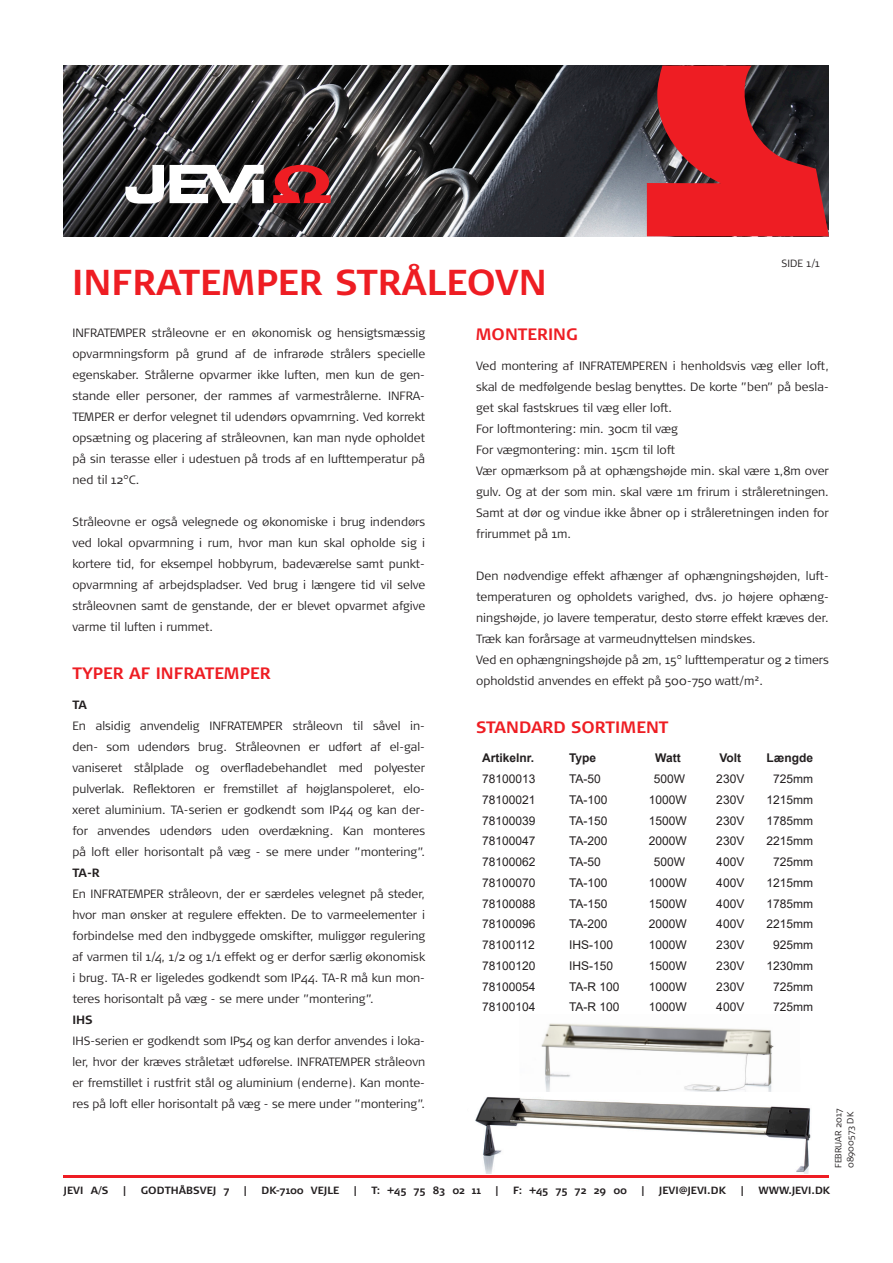
<style>
.page{position:relative;width:893px;height:1263px;background:#fff}
.page>*{position:absolute;margin:0;border:0;box-sizing:border-box;transform-origin:0 0}
.PB_Overskrift_-_prod{font:700 36px "Signa Normal";color:#ee1d23}
.PB_2__overskrift_-_p{font:700 16.5px "Signa Normal";color:#ee1d23}
.PB_Brødtekst_-_produ{font:300 12px/21px "Signa Normal";color:#231f20;text-align:justify}
.PB_Tabel_varenr_-_pr{font:12px "Arial";color:#231f20}
.PB_Tabel_overskrift{font:700 12px "Arial";color:#231f20}
.PB_Brødtekst_fed_-_p{font:700 12px "Signa Normal";color:#231f20}
.t1{font:700 10.5px "Signa Normal";color:#231f20}
.PB_Sidenr_-_produktb{font:300 10.5px "Signa Normal";color:#231f20}
.PB_Mdr_dato_nr_-_pro{font:300 9px/12px "Signa Normal";color:#231f20}
.s1{font-weight:700}
</style>
<div class="page">
<hr style="left:64px;top:1176px;width:765px;height:2px;background:#ee1d23">
<img style="left:64px;top:66px;width:583px;height:170px">
<svg style="left:647px;top:66px;width:182px;height:170px;background:#ab2228"></svg>
<svg style="left:125px;top:165px;width:139px;height:39px"></svg>
<svg style="left:273px;top:165px;width:58px;height:38px;background:#9d2327"></svg>
<img style="left:541px;top:1023px;width:233px;height:69px">
<img style="left:475px;top:1097px;width:336px;height:77px">
<p class="PB_Overskrift_-_prod" style="left:72px;top:260px;width:476px">INFRATEMPER STRÅLEOVN</p>
<p class="PB_Sidenr_-_produktb" style="left:782px;top:257px;width:40px">SIDE 1/1</p>
<p class="PB_Brødtekst_-_produ" style="left:72px;top:322px;width:354px">INFRATEMPER stråleovne er en økonomisk og hensigtsmæssig opvarmningsform på grund af de infrarøde strålers specielle egenskaber. Strålerne opvarmer ikke luften, men kun de gen&shy;stande eller personer, der rammes af varmestrålerne. INFRA-TEMPER er derfor velegnet til udendørs opvamrning. Ved korrekt opsætning og placering af stråleovnen, kan man nyde opholdet på sin terasse eller i udestuen på trods af en lufttemperatur på ned til 12°C.</p>
<p class="PB_Brødtekst_-_produ" style="left:72px;top:511px;width:354px">Stråleovne er også velegnede og økonomiske i brug indendørs ved lokal opvarmning i rum, hvor man kun skal opholde sig i kortere tid, for eksempel hobbyrum, badeværelse samt punkt&shy;opvarmning af arbejdspladser. Ved brug i længere tid vil selve stråleovnen samt de genstande, der er blevet opvarmet afgive varme til luften i rummet.</p>
<p class="PB_2__overskrift_-_p" style="left:72px;top:663px;width:200px">TYPER AF INFRATEMPER</p>
<p class="PB_Brødtekst_fed_-_p" style="left:72px;top:697px;width:16px">TA</p>
<p class="PB_Brødtekst_-_produ" style="left:72px;top:715px;width:354px">En alsidig anvendelig INFRATEMPER stråleovn til såvel in&shy;den- som udendørs brug. Stråleovnen er udført af el-gal&shy;vaniseret stålplade og overfladebehandlet med polyester pulverlak. Reflektoren er fremstillet af højglanspoleret, elo&shy;xeret aluminium. TA-serien er godkendt som IP44 og kan der&shy;for anvendes udendørs uden overdækning. Kan monteres på loft eller horisontalt på væg - se mere under ”montering”.<br><span class="s1">TA-R</span></p>
<p class="PB_Brødtekst_-_produ" style="left:72px;top:883px;width:354px">En INFRATEMPER stråleovn, der er særdeles velegnet på steder, hvor man ønsker at regulere effekten. De to varmeelementer i forbindelse med den indbyggede omskifter, muliggør regulering af varmen til 1/4, 1/2 og 1/1 effekt og er derfor særlig økonomisk i brug. TA-R er ligeledes godkendt som IP44. TA-R må kun mon&shy;teres horisontalt på væg - se mere under ”montering”.</p>
<p class="PB_Brødtekst_fed_-_p" style="left:72px;top:1012px;width:22px">IHS</p>
<p class="PB_Brødtekst_-_produ" style="left:72px;top:1030px;width:354px">IHS-serien er godkendt som IP54 og kan derfor anvendes i loka&shy;ler, hvor der kræves stråletæt udførelse. INFRATEMPER stråleovn er fremstillet i rustfrit stål og aluminium (enderne). Kan monte&shy;res på loft eller horisontalt på væg - se mere under ”montering”.</p>
<p class="PB_2__overskrift_-_p" style="left:476px;top:324px;width:103px">MONTERING</p>
<p class="PB_Brødtekst_-_produ" style="left:476px;top:355px;width:354px">Ved montering af INFRATEMPEREN i henholdsvis væg eller loft, skal de medfølgende beslag benyttes. De korte ”ben” på besla&shy;get skal fastskrues til væg eller loft.</p>
<p class="PB_Brødtekst_-_produ" style="left:476px;top:418px;width:203px">For loftmontering: min. 30cm til væg</p>
<p class="PB_Brødtekst_-_produ" style="left:476px;top:439px;width:201px">For vægmontering: min. 15cm til loft</p>
<p class="PB_Brødtekst_-_produ" style="left:476px;top:460px;width:354px">Vær opmærksom på at ophængshøjde min. skal være 1,8m over gulv. Og at der som min. skal være 1m frirum i stråleretningen.<br>Samt at dør og vindue ikke åbner op i stråleretningen inden for frirummet på 1m.</p>
<p class="PB_Brødtekst_-_produ" style="left:476px;top:565px;width:354px">Den nødvendige effekt afhænger af ophængningshøjden, luft&shy;temperaturen og opholdets varighed, dvs. jo højere ophæng&shy;ningshøjde, jo lavere temperatur, desto større effekt kræves der.<br>Træk kan forårsage at varmeudnyttelsen mindskes.</p>
<p class="PB_Brødtekst_-_produ" style="left:476px;top:649px;width:354px">Ved en ophængningshøjde på 2m, 15° lufttemperatur og 2 timers opholdstid anvendes en effekt på 500-750 watt/m².</p>
<p class="PB_2__overskrift_-_p" style="left:476px;top:717px;width:194px">STANDARD SORTIMENT</p>
<p class="PB_Tabel_overskrift" style="left:482px;top:750px;width:54px">Artikelnr.</p>
<p class="PB_Tabel_overskrift" style="left:569px;top:750px;width:29px">Type</p>
<p class="PB_Tabel_overskrift" style="left:655px;top:750px;width:27px">Watt</p>
<p class="PB_Tabel_overskrift" style="left:719px;top:750px;width:23px">Volt</p>
<p class="PB_Tabel_overskrift" style="left:766px;top:750px;width:48px">Længde</p>
<p class="PB_Tabel_varenr_-_pr" style="left:482px;top:771px;width:55px">78100013</p>
<p class="PB_Tabel_varenr_-_pr" style="left:569px;top:771px;width:33px">TA-50</p>
<p class="PB_Tabel_varenr_-_pr" style="left:654px;top:771px;width:33px">500W</p>
<p class="PB_Tabel_varenr_-_pr" style="left:716px;top:771px;width:30px">230V</p>
<p class="PB_Tabel_varenr_-_pr" style="left:773px;top:771px;width:42px">725mm</p>
<p class="PB_Tabel_varenr_-_pr" style="left:482px;top:791px;width:55px">78100021</p>
<p class="PB_Tabel_varenr_-_pr" style="left:569px;top:791px;width:40px">TA-100</p>
<p class="PB_Tabel_varenr_-_pr" style="left:649px;top:791px;width:40px">1000W</p>
<p class="PB_Tabel_varenr_-_pr" style="left:716px;top:791px;width:30px">230V</p>
<p class="PB_Tabel_varenr_-_pr" style="left:766px;top:791px;width:48px">1215mm</p>
<p class="PB_Tabel_varenr_-_pr" style="left:482px;top:812px;width:55px">78100039</p>
<p class="PB_Tabel_varenr_-_pr" style="left:569px;top:812px;width:40px">TA-150</p>
<p class="PB_Tabel_varenr_-_pr" style="left:649px;top:812px;width:40px">1500W</p>
<p class="PB_Tabel_varenr_-_pr" style="left:716px;top:812px;width:30px">230V</p>
<p class="PB_Tabel_varenr_-_pr" style="left:766px;top:812px;width:48px">1785mm</p>
<p class="PB_Tabel_varenr_-_pr" style="left:482px;top:833px;width:55px">78100047</p>
<p class="PB_Tabel_varenr_-_pr" style="left:569px;top:833px;width:40px">TA-200</p>
<p class="PB_Tabel_varenr_-_pr" style="left:649px;top:833px;width:40px">2000W</p>
<p class="PB_Tabel_varenr_-_pr" style="left:716px;top:833px;width:30px">230V</p>
<p class="PB_Tabel_varenr_-_pr" style="left:766px;top:833px;width:48px">2215mm</p>
<p class="PB_Tabel_varenr_-_pr" style="left:482px;top:853px;width:55px">78100062</p>
<p class="PB_Tabel_varenr_-_pr" style="left:569px;top:853px;width:33px">TA-50</p>
<p class="PB_Tabel_varenr_-_pr" style="left:654px;top:853px;width:33px">500W</p>
<p class="PB_Tabel_varenr_-_pr" style="left:716px;top:853px;width:30px">400V</p>
<p class="PB_Tabel_varenr_-_pr" style="left:773px;top:853px;width:42px">725mm</p>
<p class="PB_Tabel_varenr_-_pr" style="left:482px;top:874px;width:55px">78100070</p>
<p class="PB_Tabel_varenr_-_pr" style="left:569px;top:874px;width:40px">TA-100</p>
<p class="PB_Tabel_varenr_-_pr" style="left:649px;top:874px;width:40px">1000W</p>
<p class="PB_Tabel_varenr_-_pr" style="left:716px;top:874px;width:30px">400V</p>
<p class="PB_Tabel_varenr_-_pr" style="left:766px;top:874px;width:48px">1215mm</p>
<p class="PB_Tabel_varenr_-_pr" style="left:482px;top:895px;width:55px">78100088</p>
<p class="PB_Tabel_varenr_-_pr" style="left:569px;top:895px;width:40px">TA-150</p>
<p class="PB_Tabel_varenr_-_pr" style="left:649px;top:895px;width:40px">1500W</p>
<p class="PB_Tabel_varenr_-_pr" style="left:716px;top:895px;width:30px">400V</p>
<p class="PB_Tabel_varenr_-_pr" style="left:766px;top:895px;width:48px">1785mm</p>
<p class="PB_Tabel_varenr_-_pr" style="left:482px;top:916px;width:55px">78100096</p>
<p class="PB_Tabel_varenr_-_pr" style="left:569px;top:916px;width:40px">TA-200</p>
<p class="PB_Tabel_varenr_-_pr" style="left:649px;top:916px;width:40px">2000W</p>
<p class="PB_Tabel_varenr_-_pr" style="left:716px;top:916px;width:30px">400V</p>
<p class="PB_Tabel_varenr_-_pr" style="left:766px;top:916px;width:48px">2215mm</p>
<p class="PB_Tabel_varenr_-_pr" style="left:482px;top:936px;width:54px">78100112</p>
<p class="PB_Tabel_varenr_-_pr" style="left:569px;top:936px;width:46px">IHS-100</p>
<p class="PB_Tabel_varenr_-_pr" style="left:649px;top:936px;width:40px">1000W</p>
<p class="PB_Tabel_varenr_-_pr" style="left:716px;top:936px;width:30px">230V</p>
<p class="PB_Tabel_varenr_-_pr" style="left:773px;top:936px;width:42px">925mm</p>
<p class="PB_Tabel_varenr_-_pr" style="left:482px;top:957px;width:55px">78100120</p>
<p class="PB_Tabel_varenr_-_pr" style="left:569px;top:957px;width:46px">IHS-150</p>
<p class="PB_Tabel_varenr_-_pr" style="left:649px;top:957px;width:40px">1500W</p>
<p class="PB_Tabel_varenr_-_pr" style="left:716px;top:957px;width:30px">230V</p>
<p class="PB_Tabel_varenr_-_pr" style="left:766px;top:957px;width:48px">1230mm</p>
<p class="PB_Tabel_varenr_-_pr" style="left:482px;top:978px;width:55px">78100054</p>
<p class="PB_Tabel_varenr_-_pr" style="left:569px;top:978px;width:52px">TA-R 100</p>
<p class="PB_Tabel_varenr_-_pr" style="left:649px;top:978px;width:40px">1000W</p>
<p class="PB_Tabel_varenr_-_pr" style="left:716px;top:978px;width:30px">230V</p>
<p class="PB_Tabel_varenr_-_pr" style="left:773px;top:978px;width:42px">725mm</p>
<p class="PB_Tabel_varenr_-_pr" style="left:482px;top:999px;width:55px">78100104</p>
<p class="PB_Tabel_varenr_-_pr" style="left:569px;top:999px;width:52px">TA-R 100</p>
<p class="PB_Tabel_varenr_-_pr" style="left:649px;top:999px;width:40px">1000W</p>
<p class="PB_Tabel_varenr_-_pr" style="left:716px;top:999px;width:30px">400V</p>
<p class="PB_Tabel_varenr_-_pr" style="left:773px;top:999px;width:42px">725mm</p>
<p class="PB_Mdr_dato_nr_-_pro" style="left:833px;top:1168px;width:61px;rotate:-90deg">FEBRUAR 2017<br>08900573 DK</p>
<p class="t1" style="left:64px;top:1184px;width:46px">JEVI A/S</p>
<p class="t1" style="left:123px;top:1184px;width:5px">|</p>
<p class="t1" style="left:141px;top:1184px;width:90px">GODTHÅBSVEJ 7</p>
<p class="t1" style="left:244px;top:1184px;width:5px">|</p>
<p class="t1" style="left:261px;top:1184px;width:79px">DK-7100 VEJLE</p>
<p class="t1" style="left:354px;top:1184px;width:5px">|</p>
<p class="t1" style="left:371px;top:1184px;width:111px">T: +45 75 83 02 11</p>
<p class="t1" style="left:495px;top:1184px;width:5px">|</p>
<p class="t1" style="left:513px;top:1184px;width:115px">F: +45 75 72 29 00</p>
<p class="t1" style="left:641px;top:1184px;width:5px">|</p>
<p class="t1" style="left:659px;top:1184px;width:68px">JEVI@JEVI.DK</p>
<p class="t1" style="left:741px;top:1184px;width:5px">|</p>
<p class="t1" style="left:758px;top:1184px;width:73px">WWW.JEVI.DK</p>
</div>
